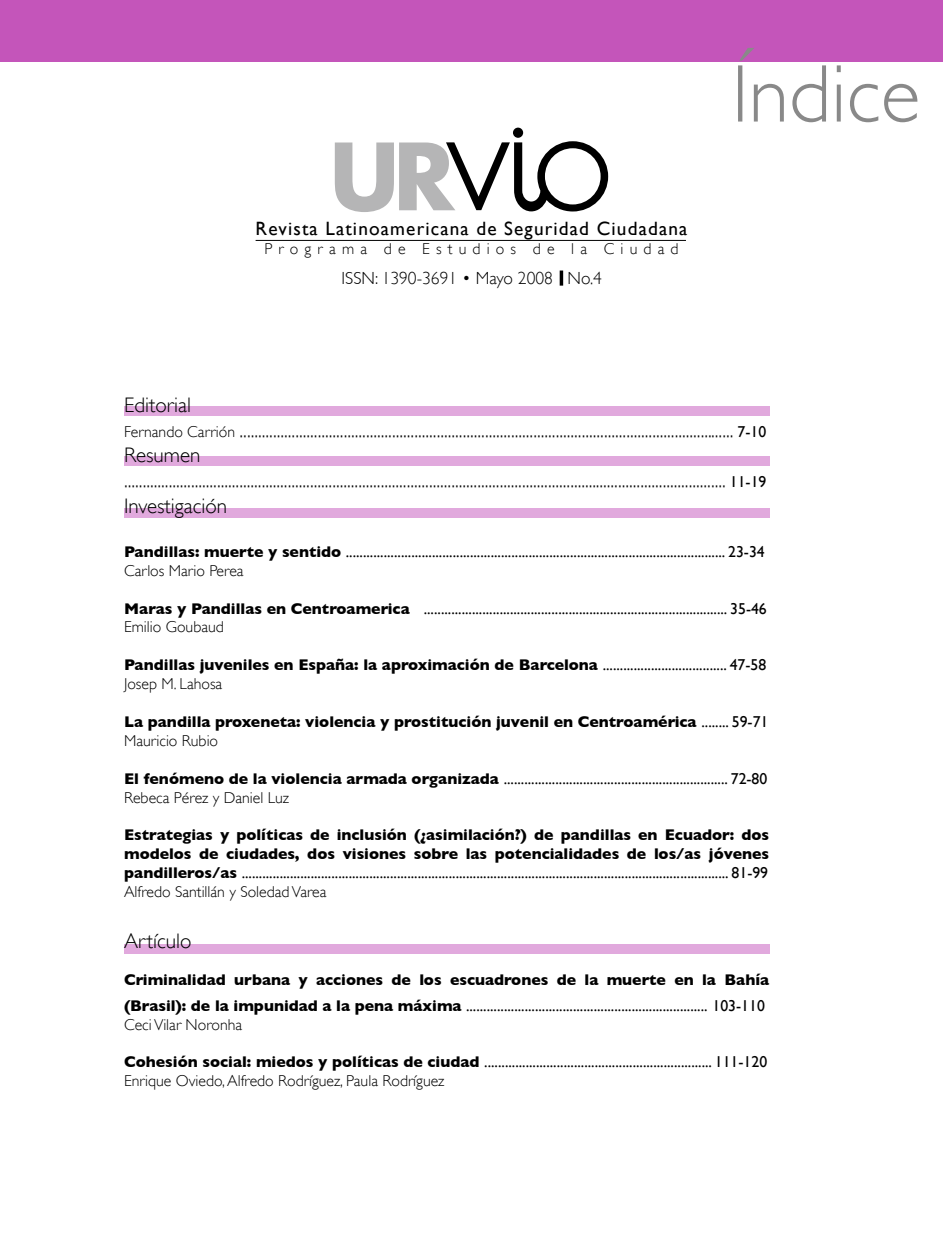
<style>
.page{position:relative;width:943px;height:1241px;background:#fff}
.page>*{position:absolute;margin:0;border:0;box-sizing:border-box;transform-origin:0 0}
.t1{font:300 82.25px "Gill Sans";color:#898989}
.t2{font:300 21px/25.2px "Gill Sans";color:#000}
.t3{font:19.25px "Gill Sans";letter-spacing:.06em;color:#000}
.t4{font:300 17.5px "Gill Sans";color:#000}
.t5{font:700 15.75px/18.9px "Gill Sans";color:#000}
.t6{font:15.75px/18.9px "Gill Sans";color:#000}
.t7{font:300 15.75px "Gill Sans";letter-spacing:.39em;color:#000}
.t8{font:300 15.75px "Gill Sans";color:#000}
.s1{font-size:15.75px}
.s2{font-weight:400;font-size:15.75px}
.s3{font-weight:700}
.s4{font-weight:300}
.s5{font-weight:400}
</style>
<div class="page">
<div style="left:124px;top:508px;width:645px;height:10px;background:#e1a9dd"></div>
<div style="left:124px;top:943px;width:645px;height:10px;background:#e1a9dd"></div>
<div style="left:124px;top:406px;width:645px;height:10px;background:#e1a9dd"></div>
<div style="left:124px;top:455px;width:645px;height:10px;background:#e1a9dd"></div>
<div style="left:0;top:0;width:942px;height:61px;background:#c455ba"></div>
<svg style="left:559px;top:270px;width:4px;height:15px"></svg>
<div style="left:513px;top:128px;width:10px;height:10px;background:#000;border-radius:50%"></div>
<svg style="left:335px;top:141px;width:273px;height:71px"></svg>
<hr style="left:255px;top:240px;width:431px;height:1px;background:#000">
<p class="t3" style="left:255px;top:217px;width:433px">Revista Latinoamericana de Seguridad Ciudadana</p>
<p class="t7" style="left:264px;top:239px;width:416px">Programa de Estudios de la Ciudad</p>
<p class="t4" style="left:341px;top:268px;width:262px">ISSN: 1390-3691 • Mayo 2008 No.4</p>
<h1 class="t1" style="left:731px;top:48px;width:190px">Índice</h1>
<p class="t2" style="left:124px;top:392px;width:644px">Editorial<br><span class="s1">Fernando Carrión</span> ..................................................................................................................................... <span class="s2">7-10<br></span>Resumen .................................................................................................................................................................. <span class="s2">11-19<br></span>Investigación</p>
<p class="t6" style="left:124px;top:542px;width:642px"><span class="s3">Pandillas: muerte y sentido</span> .............................................................................................................. 23-34<br><span class="s4">Carlos Mario Perea</span></p>
<p class="t6" style="left:124px;top:598px;width:644px"><span class="s3">Maras y Pandillas en Centroamerica</span> ........................................................................................ 35-46<br><span class="s4">Emilio Goubaud</span></p>
<p class="t5" style="left:124px;top:655px;width:643px">Pandillas juveniles en España: la aproximación de Barcelona <span class="s5">.................................... 47-58<br></span><span class="s4">Josep M. Lahosa</span></p>
<p class="t5" style="left:124px;top:712px;width:646px">La pandilla proxeneta: violencia y prostitución juvenil en Centroamérica <span class="s5">........ 59-71<br></span><span class="s4">Mauricio Rubio</span></p>
<p class="t6" style="left:124px;top:768px;width:644px"><span class="s3">El fenómeno de la violencia armada organizada</span> ................................................................. 72-80<br><span class="s4">Rebeca Pérez y Daniel Luz</span></p>
<p class="t5" style="left:124px;top:825px;width:646px;text-align:justify">Estrategias y políticas de inclusión (¿asimilación?) de pandillas en Ecuador: dos modelos de ciudades, dos visiones sobre las potencialidades de los/as jóvenes pandilleros/as <span class="s5">............................................................................................................................................. 81-99<br></span><span class="s4">Alfredo Santillán y Soledad Varea</span></p>
<h2 class="t2" style="left:124px;top:928px;width:69px">Artículo</h2>
<p class="t5" style="left:124px;top:967px;width:646px;line-height:25.2px">Criminalidad urbana y acciones de los escuadrones de la muerte en la Bahía (Brasil): de la impunidad a la pena máxima <span class="s5">...................................................................... 103-110</span></p>
<p class="t8" style="left:124px;top:1015px;width:120px">Ceci Vilar Noronha</p>
<p class="t6" style="left:124px;top:1052px;width:644px"><span class="s3">Cohesión social: miedos y políticas de ciudad</span> .................................................................. 111-120<br><span class="s4">Enrique Oviedo, Alfredo Rodríguez, Paula Rodríguez</span></p>
</div>
